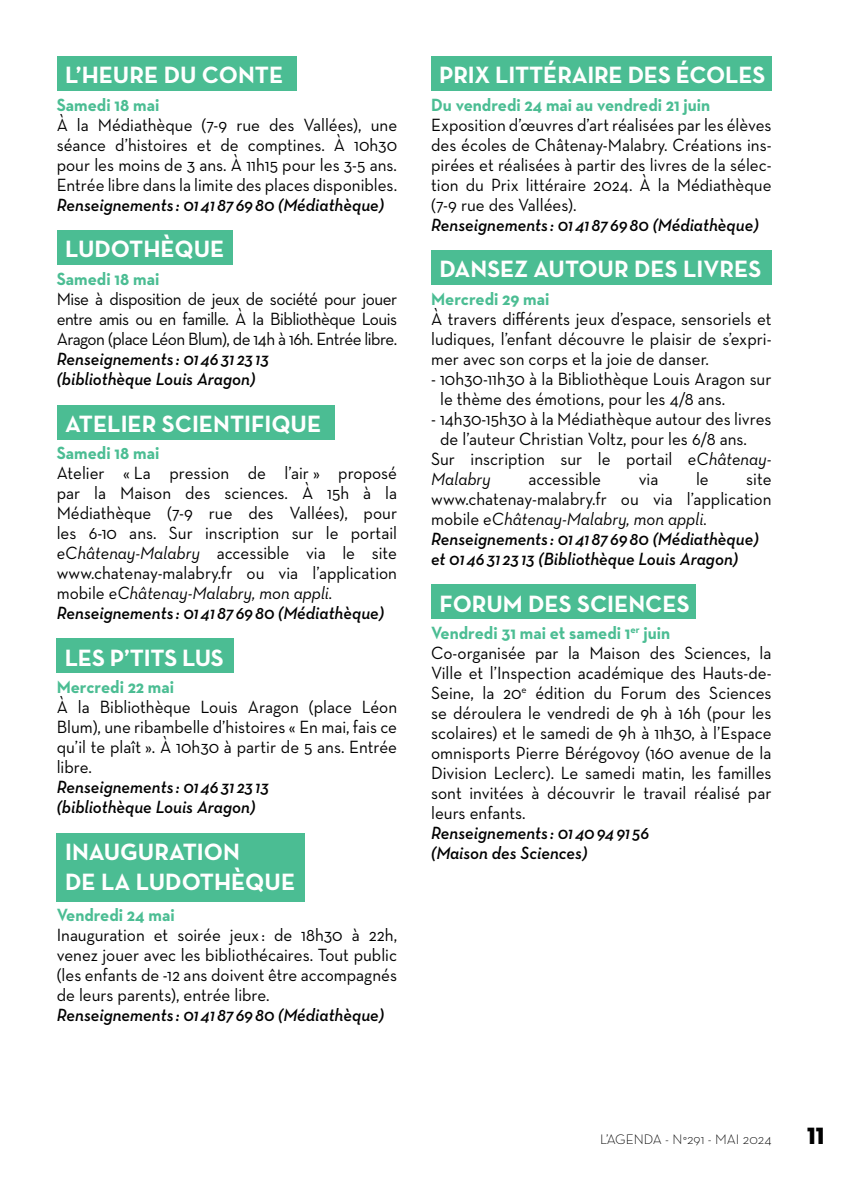
<style>
.page{position:relative;width:851px;height:1191px;background:#fff}
.page>*{position:absolute;margin:0;border:0;box-sizing:border-box;transform-origin:0 0}
.t1{font:700 24px/30px "Neutra Text";color:#fff}
.t2{font:24px "Neutra Disp Titling";color:#000}
.t3{font:18px/20px "Neutra Text";color:#000;text-align:justify;scale:.95 1}
.t4{font:italic 600 18px/20px "Neutra Text";color:#000;scale:.95 1}
.t5{font:700 18px "Neutra Text";color:#4bbd93;scale:.95 1}
.t6{font:italic 18px "Neutra Text";color:#000;scale:.95 1}
.t7{font:300 14px "Neutra Text";color:#000}
.s1{font-style:italic}
.s2{font-weight:600;font-style:italic}
.s3{font-weight:400;font-style:normal}
.s4{font-weight:400}
.s5{font-weight:700;color:#4bbd93}
</style>
<div class="page">
<div style="left:57px;top:57px;width:239px;height:34px;background:#4bbd93"></div>
<div style="left:57px;top:231px;width:175px;height:34px;background:#4bbd93"></div>
<div style="left:57px;top:405px;width:277px;height:34px;background:#4bbd93"></div>
<div style="left:57px;top:639px;width:177px;height:34px;background:#4bbd93"></div>
<div style="left:57px;top:833px;width:248px;height:68px;background:#4bbd93"></div>
<div style="left:431px;top:57px;width:340px;height:34px;background:#4bbd93"></div>
<div style="left:431px;top:251px;width:340px;height:34px;background:#4bbd93"></div>
<div style="left:431px;top:585px;width:264px;height:34px;background:#4bbd93"></div>
<h1 class="t1" style="left:65px;top:60px;width:220px">L’HEURE DU CONTE</h1>
<p class="t5" style="left:57px;top:93px;width:109px">Samedi 18 mai</p>
<p class="t3" style="left:57px;top:114px;width:360px">À la Médiathèque (7-9 rue des Vallées), une séance d’histoires et de comptines. À 10h30 pour les moins de 3 ans. À 11h15 pour les 3-5 ans.<br>Entrée libre dans la limite des places disponibles.</p>
<p class="t4" style="left:57px;top:194px;width:346px">Renseignements : 0141876980 (Médiathèque)</p>
<h1 class="t1" style="left:65px;top:234px;width:161px">LUDOTHÈQUE</h1>
<p class="t5" style="left:57px;top:267px;width:109px">Samedi 18 mai</p>
<p class="t3" style="left:57px;top:288px;width:360px">Mise à disposition de jeux de société pour jouer entre amis ou en famille. À la Bibliothèque Louis Aragon (place Léon Blum), de 14h à 16h. Entrée libre.</p>
<p class="t4" style="left:57px;top:348px;width:225px">Renseignements : 014631 23 13 (bibliothèque Louis Aragon)</p>
<h1 class="t1" style="left:65px;top:408px;width:258px">ATELIER SCIENTIFIQUE</h1>
<p class="t5" style="left:57px;top:441px;width:109px">Samedi 18 mai</p>
<p class="t3" style="left:57px;top:462px;width:360px;text-align:left">Atelier « La pression de l’air » proposé par la Maison des sciences. À 15h à la Médiathèque (7-9 rue des Vallées), pour les 6-10 ans. Sur inscription sur le portail <span class="s1">eChâtenay-Malabry</span> accessible via le site www.chatenay-malabry.fr ou via l’application mobile <span class="s1">eChâtenay-Malabry, mon appli.<br></span><span class="s2">Renseignements : 0141876980 (Médiathèque)</span></p>
<h1 class="t1" style="left:65px;top:642px;width:160px">LES P’TITS LUS</h1>
<p class="t5" style="left:57px;top:675px;width:125px">Mercredi 22 mai</p>
<p class="t3" style="left:57px;top:696px;width:360px">À la Bibliothèque Louis Aragon (place Léon Blum), une ribambelle d’histoires « En mai, fais ce qu’il te plaît ». À 10h30 à partir de 5 ans. Entrée libre.</p>
<p class="t4" style="left:57px;top:776px;width:225px">Renseignements : 014631 23 13 (bibliothèque Louis Aragon)</p>
<h1 class="t1" style="left:65px;top:836px;width:231px">INAUGURATION<br>DE LA LUDOTHÈQUE</h1>
<p class="t5" style="left:57px;top:903px;width:126px">Vendredi 24 mai</p>
<p class="t3" style="left:57px;top:924px;width:360px">Inauguration et soirée jeux : de 18h30 à 22h, venez jouer avec les bibliothécaires. Tout public (les enfants de -12 ans doivent être accompagnés de leurs parents), entrée libre.</p>
<p class="t4" style="left:57px;top:1004px;width:346px">Renseignements : 0141876980 (Médiathèque)</p>
<h1 class="t1" style="left:439px;top:60px;width:328px">PRIX LITTÉRAIRE DES ÉCOLES</h1>
<p class="t5" style="left:431px;top:93px;width:295px">Du vendredi 24 mai au vendredi 21 juin</p>
<p class="t3" style="left:431px;top:114px;width:360px">Exposition d’œuvres d’art réalisées par les élèves des écoles de Châtenay-Malabry. Créations ins&shy;pirées et réalisées à partir des livres de la sélec&shy;tion du Prix littéraire 2024. À la Médiathèque (7-9 rue des Vallées).</p>
<p class="t4" style="left:431px;top:214px;width:346px">Renseignements : 0141876980 (Médiathèque)</p>
<h1 class="t1" style="left:439px;top:254px;width:323px">DANSEZ AUTOUR DES LIVRES</h1>
<p class="t5" style="left:431px;top:287px;width:126px">Mercredi 29 mai</p>
<p class="t3" style="left:431px;top:308px;width:360px">À travers différents jeux d’espace, sensoriels et ludiques, l’enfant découvre le plaisir de s’expri&shy;mer avec son corps et la joie de danser.</p>
<p class="t3" style="left:440px;top:368px;width:350px;text-indent:-9px">- 10h30-11h30 à la Bibliothèque Louis Aragon sur le thème des émotions, pour les 4/8 ans.</p>
<p class="t3" style="left:431px;top:408px;width:360px">- 14h30-15h30 à la Médiathèque autour des livres</p>
<p class="t3" style="left:440px;top:428px;width:324px">de l’auteur Christian Voltz, pour les 6/8 ans.</p>
<p class="t3" style="left:431px;top:448px;width:360px">Sur inscription sur le portail <span class="s1">eChâtenay-</span></p>
<p class="t6" style="left:431px;top:468px;width:64px">Malabry</p>
<p class="t3" style="left:528px;top:468px;width:78px">accessible</p>
<p class="t3" style="left:638px;top:468px;width:22px">via</p>
<p class="t3" style="left:696px;top:468px;width:15px">le</p>
<p class="t4" style="left:431px;top:468px;width:360px;text-indent:315px"><span class="s3">site www.chatenay-malabry.fr ou via l’application mobile</span> <span class="s4">eChâtenay-Malabry, mon appli.<br></span>Renseignements : 0141876980 (Médiathèque) et 014631 23 13 (Bibliothèque Louis Aragon)</p>
<h1 class="t1" style="left:439px;top:588px;width:251px">FORUM DES SCIENCES</h1>
<p class="t3" style="left:431px;top:622px;width:360px;text-align:left"><span class="s5">Vendredi 31 mai et samedi 1</span><sup>er</sup> <span class="s5">juin<br></span>Co-organisée par la Maison des Sciences, la Ville et l’Inspection académique des Hauts-de-Seine, la 20<sup>e</sup> édition du Forum des Sciences se déroulera le vendredi de 9h à 16h (pour les scolaires) et le samedi de 9h à 11h30, à l’Espace omnisports Pierre Bérégovoy (160 avenue de la Division Leclerc). Le samedi matin, les familles sont invitées à découvrir le travail réalisé par leurs enfants.</p>
<p class="t4" style="left:431px;top:822px;width:231px">Renseignements : 01409491 56 (Maison des Sciences)</p>
<p class="t7" style="left:600px;top:1130px;width:173px">L’AGENDA - N°291 - MAI 2024</p>
<h1 class="t2" style="left:806px;top:1120px;width:19px">11</h1>
</div>
